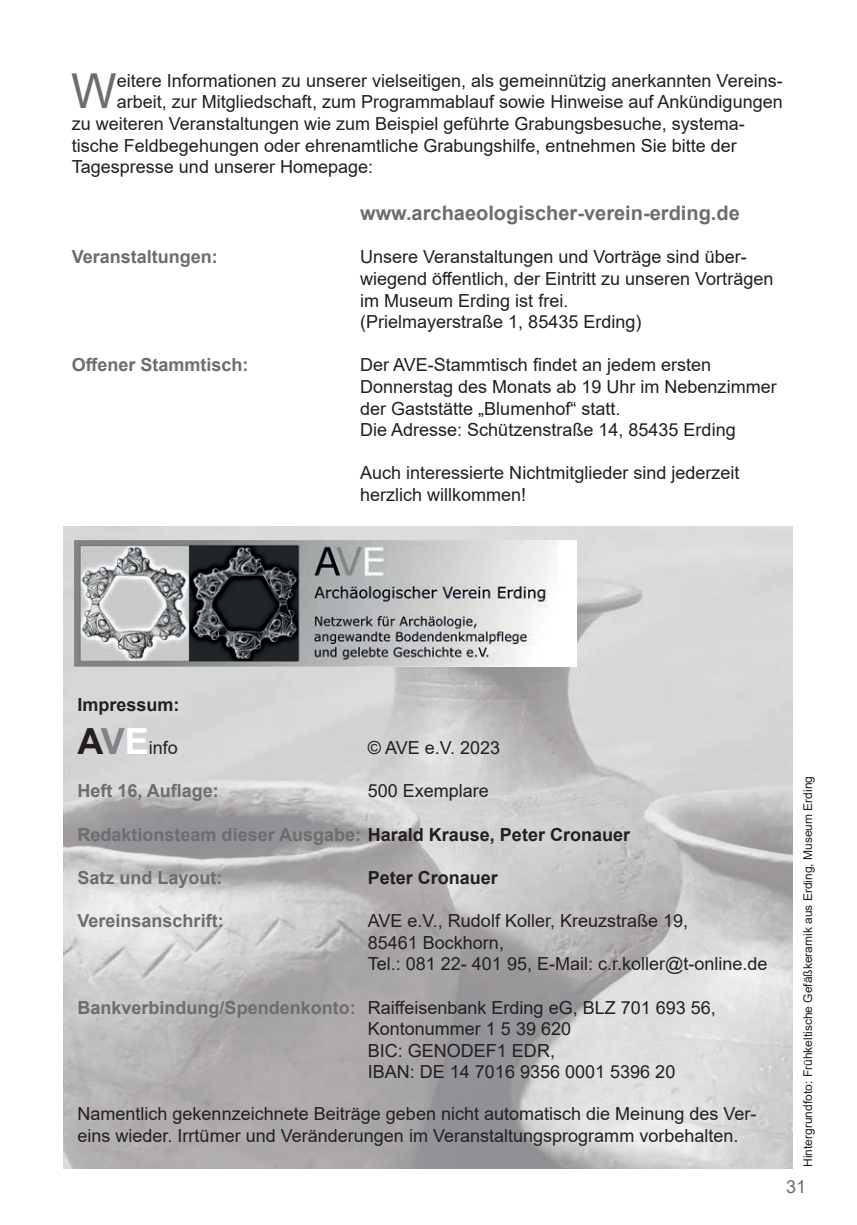
<style>
.page{position:relative;width:857px;height:1225px;background:#fff}
.page>*{position:absolute;margin:0;border:0;box-sizing:border-box;transform-origin:0 0}
.t1{font:48.2px "Arial";color:#6c6d70}
.t2{font:700 20px "Arial";color:#6c6d70}
.t3{font:18px/21.6px "Arial";color:#231f20}
.t4{font:700 18px "Arial";color:#6c6d70}
.t5{font:700 18px "Arial";color:#231f20}
.t6{font:18px "Arial";color:#6c6d70}
.t7{font:12px "Arial";color:#231f20}
.s1{font-weight:700;font-size:36px}
.s2{font-weight:700;font-size:36px;color:#808285}
.s3{font-weight:700;font-size:36px;color:#fff}
.s4{color:#231f20}
.s5{font-weight:700;color:#6c6d70}
</style>
<div class="page">
<img style="left:63px;top:526px;width:729px;height:642px">
<img style="left:74px;top:540px;width:502px;height:126px">
<h1 class="t1" style="left:71px;top:58px;width:47px">W</h1>
<p class="t3" style="left:117px;top:70px;width:667px">eitere Informationen zu unserer vielseitigen, als gemeinnützig anerkannten Vereins-</p>
<p class="t3" style="left:117px;top:91px;width:667px">arbeit, zur Mitgliedschaft, zum Programmablauf sowie Hinweise auf Ankündigungen</p>
<p class="t3" style="left:72px;top:113px;width:674px">zu weiteren Veranstaltungen wie zum Beispiel geführte Grabungsbesuche, systema-</p>
<p class="t3" style="left:72px;top:134px;width:666px">tische Feldbegehungen oder ehrenamtliche Grabungshilfe, entnehmen Sie bitte der</p>
<p class="t3" style="left:72px;top:156px;width:303px">Tagespresse und unserer Homepage:</p>
<p class="t2" style="left:360px;top:199px;width:381px">www.archaeologischer-verein-erding.de</p>
<p class="t4" style="left:72px;top:244px;width:148px">Veranstaltungen:</p>
<p class="t3" style="left:360px;top:246px;width:414px">Unsere Veranstaltungen und Vorträge sind über&shy;wiegend öffentlich, der Eintritt zu unseren Vorträgen im Museum Erding ist frei.<br>(Prielmayerstraße 1, 85435 Erding)</p>
<p class="t4" style="left:72px;top:352px;width:178px">Offener Stammtisch:</p>
<p class="t3" style="left:360px;top:354px;width:418px">Der AVE-Stammtisch findet an jedem ersten Donnerstag des Monats ab 19 Uhr im Nebenzimmer der Gaststätte „Blumenhof“ statt.<br>Die Adresse: Schützenstraße 14, 85435 Erding</p>
<p class="t3" style="left:360px;top:462px;width:381px">Auch interessierte Nichtmitglieder sind jederzeit herzlich willkommen!</p>
<p class="t5" style="left:77px;top:692px;width:104px">Impressum:</p>
<p class="t3" style="left:77px;top:737px;width:102px"><span class="s1">A</span><span class="s2">V</span><span class="s3">E</span>info</p>
<p class="t3" style="left:367px;top:737px;width:134px">© AVE e.V. 2023</p>
<p class="t4" style="left:77px;top:778px;width:143px">Heft 16, Auflage:</p>
<p class="t3" style="left:367px;top:780px;width:123px">500 Exemplare</p>
<p class="t4" style="left:77px;top:821px;width:554px">Redaktionsteam dieser Ausgabe: <span class="s4">Harald Krause, Peter Cronauer</span></p>
<p class="t4" style="left:77px;top:865px;width:147px">Satz und Layout:</p>
<p class="t5" style="left:367px;top:865px;width:132px">Peter Cronauer</p>
<p class="t4" style="left:77px;top:908px;width:148px">Vereinsanschrift:</p>
<p class="t3" style="left:367px;top:910px;width:401px">AVE e.V., Rudolf Koller, Kreuzstraße 19,<br>85461 Bockhorn,<br>Tel.: 081 22- 401 95, E-Mail: c.r.koller@t-online.de</p>
<p class="t3" style="left:367px;top:996px;width:349px;text-indent:-290px"><span class="s5">Bankverbindung/Spendenkonto:</span> Raiffeisenbank Erding eG, BLZ 701 693 56, Kontonummer 1 5 39 620<br>BIC: GENODEF1 EDR,<br>IBAN: DE 14 7016 9356 0001 5396 20</p>
<p class="t3" style="left:77px;top:1102px;width:680px">Namentlich gekennzeichnete Beiträge geben nicht automatisch die Meinung des Ver&shy;eins wieder. Irrtümer und Veränderungen im Veranstaltungsprogramm vorbehalten.</p>
<p class="t7" style="left:799px;top:1166px;width:392px;rotate:-90deg">Hintergrundfoto: Frühkeltische Gefäßkeramik aus Erding, Museum Erding</p>
<p class="t6" style="left:785px;top:1174px;width:22px">31</p>
</div>
